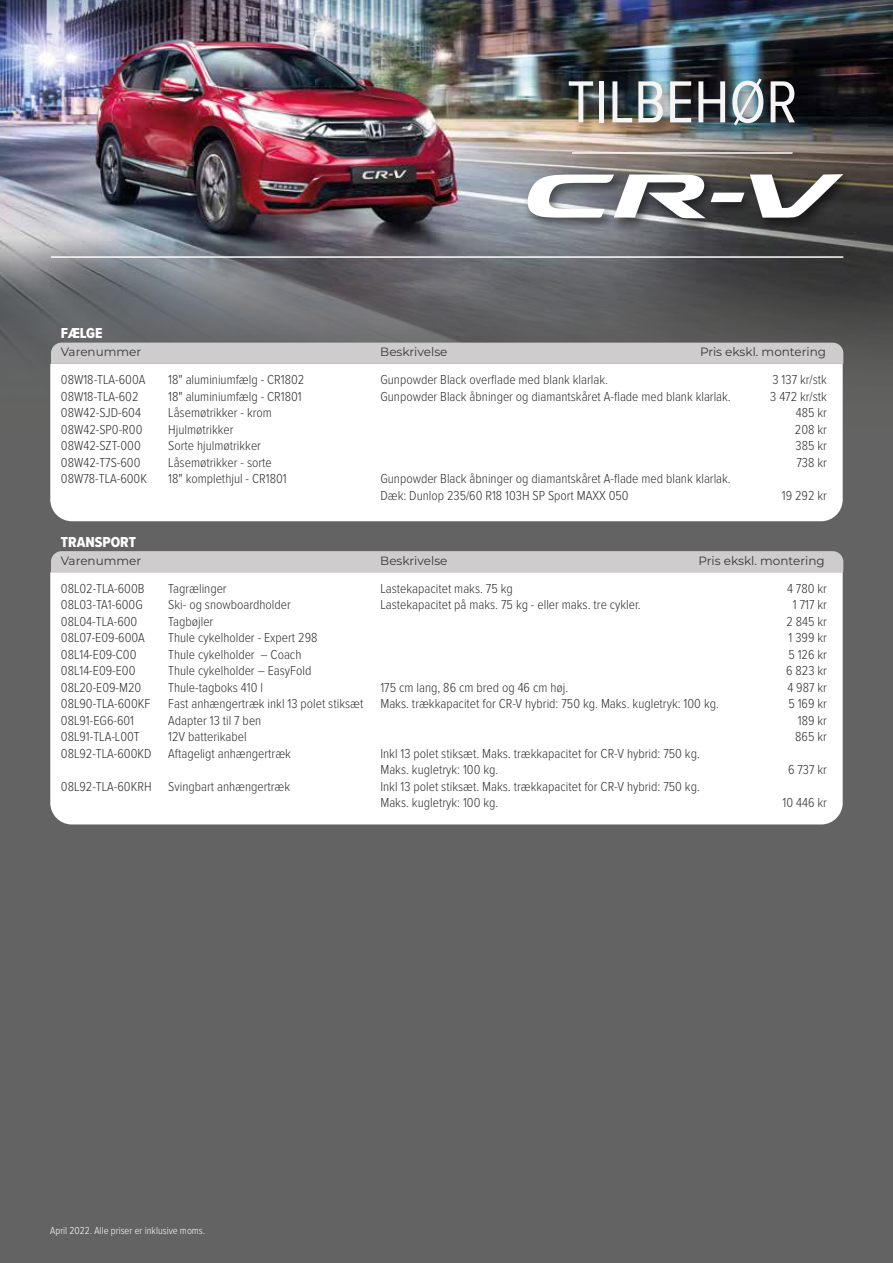
<style>
.page{position:relative;width:893px;height:1263px;background:#fff}
.page>*{position:absolute;margin:0;border:0;box-sizing:border-box;transform-origin:0 0}
.t1{font:61.5px "Proxima Nova Cond";color:#f5f5f5}
.t2{font:15px "Proxima Nova Cond Extrabld";color:#fff}
.t3{font:300 13.5px/16.5px "Proxima Nova Cond";color:#333}
.t4{font:12px "Montserrat";color:#383838}
.t5{font:300 10.5px "Proxima Nova Cond";color:#fff}
</style>
<div class="page">
<img style="left:0;top:0;width:893px;height:1263px">
<div style="left:51px;top:343px;width:792px;height:21px;background:#cecccc"></div>
<svg style="left:50px;top:364px;width:793px;height:157px"></svg>
<div style="left:51px;top:551px;width:792px;height:21px;background:#cecccc"></div>
<svg style="left:50px;top:572px;width:793px;height:252px"></svg>
<hr style="left:51px;top:256px;width:792px;height:2px;background:#fff">
<img style="left:559px;top:62px;width:256px;height:97px">
<img style="left:563px;top:144px;width:247px;height:22px">
<hr style="left:572px;top:152px;width:221px;height:2px;background:#fff">
<img style="left:519px;top:166px;width:342px;height:69px">
<svg style="left:750px;top:174px;width:93px;height:44px"></svg>
<svg style="left:527px;top:174px;width:217px;height:44px"></svg>
<h1 class="t1" style="left:567px;top:57px;width:232px">TILBEHØR</h1>
<p class="t2" style="left:61px;top:322px;width:43px">FÆLGE</p>
<p class="t3" style="left:61px;top:372px;width:86px">08W18-TLA-600A</p>
<p class="t3" style="left:168px;top:372px;width:138px">18" aluminiumfælg - CR1802</p>
<p class="t3" style="left:380px;top:372px;width:229px">Gunpowder Black overflade med blank klarlak.</p>
<p class="t3" style="left:772px;top:372px;width:56px">3 137 kr/stk</p>
<p class="t3" style="left:61px;top:388px;width:79px">08W18-TLA-602</p>
<p class="t3" style="left:168px;top:388px;width:135px">18" aluminiumfælg - CR1801</p>
<p class="t3" style="left:380px;top:388px;width:352px">Gunpowder Black åbninger og diamantskåret A-flade med blank klarlak.</p>
<p class="t3" style="left:770px;top:388px;width:58px">3 472 kr/stk</p>
<p class="t3" style="left:61px;top:405px;width:82px">08W42-SJD-604</p>
<p class="t3" style="left:168px;top:405px;width:105px">Låsemøtrikker - krom</p>
<p class="t3" style="left:796px;top:405px;width:33px">485 kr</p>
<p class="t3" style="left:61px;top:421px;width:83px">08W42-SP0-R00</p>
<p class="t3" style="left:168px;top:421px;width:67px">Hjulmøtrikker</p>
<p class="t3" style="left:795px;top:421px;width:33px">208 kr</p>
<p class="t3" style="left:61px;top:438px;width:81px">08W42-SZT-000</p>
<p class="t3" style="left:168px;top:438px;width:94px">Sorte hjulmøtrikker</p>
<p class="t3" style="left:795px;top:438px;width:33px">385 kr</p>
<p class="t3" style="left:61px;top:454px;width:81px">08W42-T7S-600</p>
<p class="t3" style="left:168px;top:454px;width:105px">Låsemøtrikker - sorte</p>
<p class="t3" style="left:796px;top:454px;width:32px">738 kr</p>
<p class="t3" style="left:61px;top:471px;width:88px">08W78-TLA-600K</p>
<p class="t3" style="left:168px;top:471px;width:120px">18" komplethjul - CR1801</p>
<p class="t3" style="left:380px;top:471px;width:352px">Gunpowder Black åbninger og diamantskåret A-flade med blank klarlak.<br>Dæk: Dunlop 235/60 R18 103H SP Sport MAXX 050</p>
<p class="t4" style="left:61px;top:343px;width:82px">Varenummer</p>
<p class="t4" style="left:380px;top:343px;width:69px">Beskrivelse</p>
<p class="t4" style="left:700px;top:343px;width:128px">Pris ekskl. montering</p>
<p class="t3" style="left:782px;top:487px;width:47px">19 292 kr</p>
<p class="t2" style="left:61px;top:531px;width:77px">TRANSPORT</p>
<p class="t3" style="left:61px;top:580px;width:85px">08L02-TLA-600B</p>
<p class="t3" style="left:168px;top:580px;width:60px">Tagrælinger</p>
<p class="t3" style="left:380px;top:580px;width:134px">Lastekapacitet maks. 75 kg</p>
<p class="t3" style="left:787px;top:580px;width:41px">4 780 kr</p>
<p class="t3" style="left:61px;top:597px;width:83px">08L03-TA1-600G</p>
<p class="t3" style="left:168px;top:597px;width:124px">Ski- og snowboardholder</p>
<p class="t3" style="left:380px;top:597px;width:262px">Lastekapacitet på maks. 75 kg - eller maks. tre cykler.</p>
<p class="t3" style="left:793px;top:597px;width:36px">1 717 kr</p>
<p class="t3" style="left:61px;top:613px;width:78px">08L04-TLA-600</p>
<p class="t3" style="left:168px;top:613px;width:47px">Tagbøjler</p>
<p class="t3" style="left:786px;top:613px;width:42px">2 845 kr</p>
<p class="t3" style="left:61px;top:630px;width:85px">08L07-E09-600A</p>
<p class="t3" style="left:168px;top:630px;width:151px">Thule cykelholder - Expert 298</p>
<p class="t3" style="left:789px;top:630px;width:40px">1 399 kr</p>
<p class="t3" style="left:61px;top:646px;width:77px">08L14-E09-C00</p>
<p class="t3" style="left:168px;top:646px;width:135px">Thule cykelholder – Coach</p>
<p class="t3" style="left:788px;top:646px;width:40px">5 126 kr</p>
<p class="t3" style="left:61px;top:663px;width:76px">08L14-E09-E00</p>
<p class="t3" style="left:168px;top:663px;width:145px">Thule cykelholder – EasyFold</p>
<p class="t3" style="left:786px;top:663px;width:42px">6 823 kr</p>
<p class="t3" style="left:61px;top:679px;width:82px">08L20-E09-M20</p>
<p class="t3" style="left:168px;top:679px;width:96px">Thule-tagboks 410 l</p>
<p class="t3" style="left:380px;top:679px;width:189px">175 cm lang, 86 cm bred og 46 cm høj.</p>
<p class="t3" style="left:787px;top:679px;width:41px">4 987 kr</p>
<p class="t3" style="left:61px;top:696px;width:91px">08L90-TLA-600KF</p>
<p class="t3" style="left:168px;top:696px;width:197px">Fast anhængertræk inkl 13 polet stiksæt</p>
<p class="t3" style="left:380px;top:696px;width:340px">Maks. trækkapacitet for CR-V hybrid: 750 kg. Maks. kugletryk: 100 kg.</p>
<p class="t3" style="left:788px;top:696px;width:40px">5 169 kr</p>
<p class="t3" style="left:61px;top:712px;width:75px">08L91-EG6-601</p>
<p class="t3" style="left:168px;top:712px;width:95px">Adapter 13 til 7 ben</p>
<p class="t3" style="left:798px;top:712px;width:31px">189 kr</p>
<p class="t3" style="left:61px;top:729px;width:80px">08L91-TLA-L00T</p>
<p class="t3" style="left:168px;top:729px;width:80px">12V batterikabel</p>
<p class="t3" style="left:795px;top:729px;width:33px">865 kr</p>
<p class="t3" style="left:61px;top:745px;width:231px">08L92-TLA-600KD Aftageligt anhængertræk</p>
<p class="t3" style="left:380px;top:745px;width:321px">Inkl 13 polet stiksæt. Maks. trækkapacitet for CR-V hybrid: 750 kg.<br>Maks. kugletryk: 100 kg.</p>
<p class="t4" style="left:61px;top:552px;width:82px">Varenummer</p>
<p class="t4" style="left:380px;top:552px;width:69px">Beskrivelse</p>
<p class="t4" style="left:699px;top:552px;width:128px">Pris ekskl. montering</p>
<p class="t3" style="left:788px;top:762px;width:40px">6 737 kr</p>
<p class="t3" style="left:61px;top:778px;width:231px">08L92-TLA-60KRH Svingbart anhængertræk</p>
<p class="t3" style="left:380px;top:778px;width:321px">Inkl 13 polet stiksæt. Maks. trækkapacitet for CR-V hybrid: 750 kg.<br>Maks. kugletryk: 100 kg.</p>
<p class="t3" style="left:783px;top:795px;width:46px">10 446 kr</p>
<p class="t5" style="left:50px;top:1225px;width:156px">April 2022. Alle priser er inklusive moms.</p>
</div>
